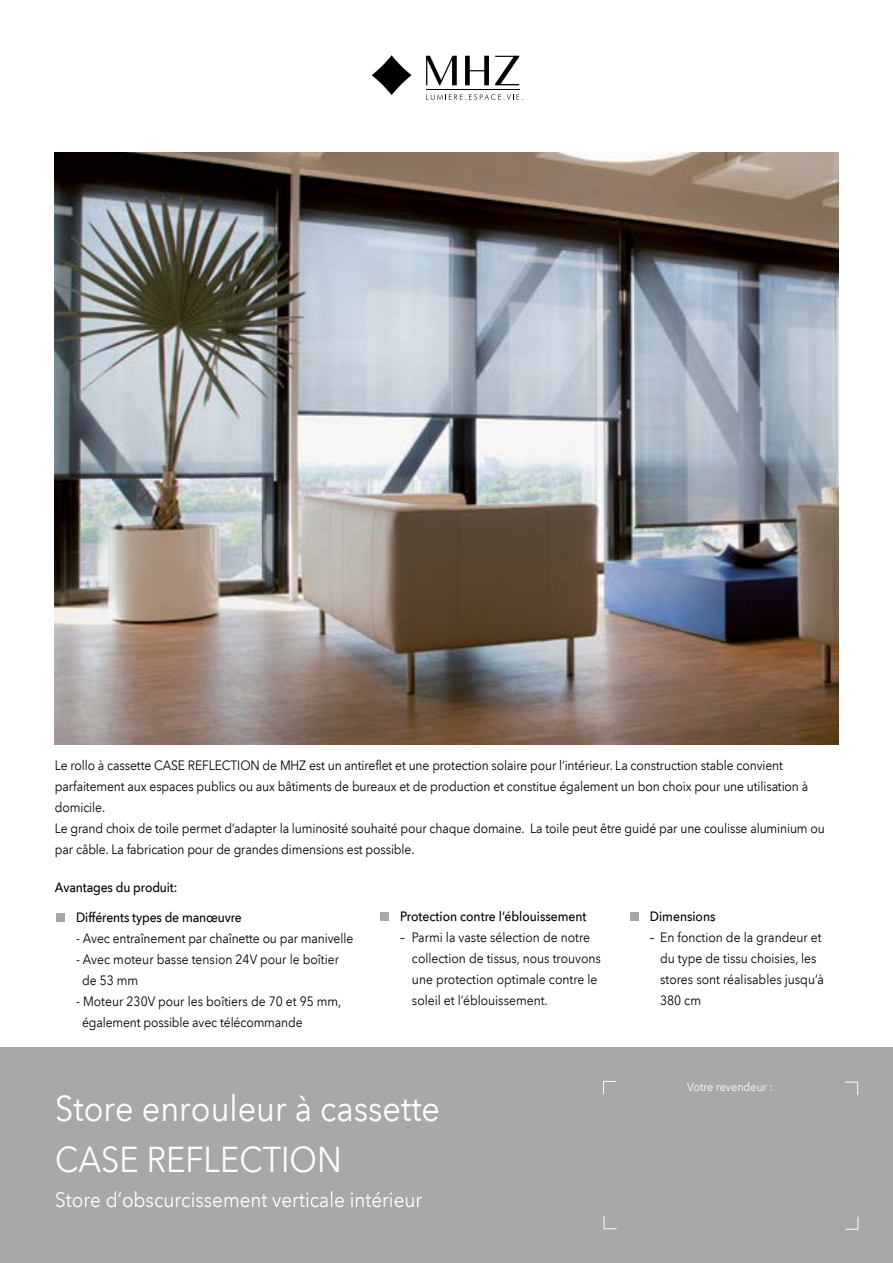
<style>
.page{position:relative;width:893px;height:1263px;background:#fff}
.page>*{position:absolute;margin:0;border:0;box-sizing:border-box;transform-origin:0 0}
.t1{font:36px/51px "Avenir Next LT Com";color:#fff;scale:.9 1}
.t2{font:21px "Avenir Next LT Com";color:#fff;scale:.9 1}
.t3{font:13.5px/21px "Avenir Next LT Com";letter-spacing:-.01em;color:#000;scale:.9 1}
.t4{font:500 13.5px "Avenir Next LT Com";letter-spacing:-.01em;color:#000;scale:.9 1}
.t5{font:12px "Avenir Next LT Com";color:#fff;scale:.9 1}
</style>
<div class="page">
<img style="left:54px;top:152px;width:785px;height:592px">
<div style="left:0;top:1048px;width:893px;height:215px;background:#a9a8a6"></div>
<svg style="left:845px;top:1216px;width:14px;height:14px"></svg>
<svg style="left:603px;top:1081px;width:13px;height:13px"></svg>
<svg style="left:604px;top:1216px;width:13px;height:13px"></svg>
<svg style="left:845px;top:1082px;width:13px;height:13px"></svg>
<div style="left:380px;top:912px;width:9px;height:8px;background:#a9a8a6"></div>
<div style="left:630px;top:912px;width:9px;height:8px;background:#a9a8a6"></div>
<div style="left:56px;top:913px;width:9px;height:9px;background:#a9a8a6"></div>
<hr style="left:426px;top:90px;width:93px;height:1px;background:#000">
<svg style="left:426px;top:56px;width:31px;height:29px"></svg>
<svg style="left:465px;top:56px;width:24px;height:29px"></svg>
<svg style="left:495px;top:56px;width:24px;height:29px"></svg>
<svg style="left:372px;top:55px;width:40px;height:40px"></svg>
<svg style="left:426px;top:94px;width:97px;height:6px"></svg>
<p class="t3" style="left:55px;top:755px;width:857px">Le rollo à cassette CASE REFLECTION de MHZ est un antireflet et une protection solaire pour l‘intérieur. La construction stable convient parfaitement aux espaces publics ou aux bâtiments de bureaux et de production et constitue également un bon choix pour une utilisation à domicile.<br>Le grand choix de toile permet d’adapter la luminosité souhaité pour chaque domaine. La toile peut être guidé par une coulisse aluminium ou par câble. La fabrication pour de grandes dimensions est possible.</p>
<p class="t4" style="left:55px;top:879px;width:138px">Avantages du produit:</p>
<p class="t4" style="left:76px;top:909px;width:186px">Différents types de manoeuvre</p>
<p class="t3" style="left:76px;top:928px;width:309px">- Avec entraînement par chaînette ou par manivelle</p>
<p class="t3" style="left:82px;top:949px;width:287px;text-indent:-6px">- Avec moteur basse tension 24V pour le boîtier de 53 mm</p>
<p class="t3" style="left:82px;top:991px;width:290px;text-indent:-6px">- Moteur 230V pour les boîtiers de 70 et 95 mm, également possible avec télécommande</p>
<p class="t4" style="left:400px;top:908px;width:209px">Protection contre l‘éblouissement</p>
<p class="t3" style="left:412px;top:926px;width:212px;text-indent:-12px">– Parmi la vaste sélection de notre collection de tissus, nous trouvons une protection optimale contre le soleil et l‘éblouissement.</p>
<h1 class="t1" style="left:55px;top:1083px;width:429px">Store enrouleur à cassette<br>CASE REFLECTION</h1>
<h2 class="t2" style="left:55px;top:1187px;width:409px">Store d’obscurcissement verticale intérieur</h2>
<p class="t4" style="left:650px;top:908px;width:74px">Dimensions</p>
<p class="t3" style="left:660px;top:926px;width:183px;text-indent:-10px">– En fonction de la grandeur et du type de tissu choisies, les stores sont réalisables jusqu‘à<br>380 cm</p>
<p class="t5" style="left:687px;top:1080px;width:97px">Votre revendeur :</p>
</div>
